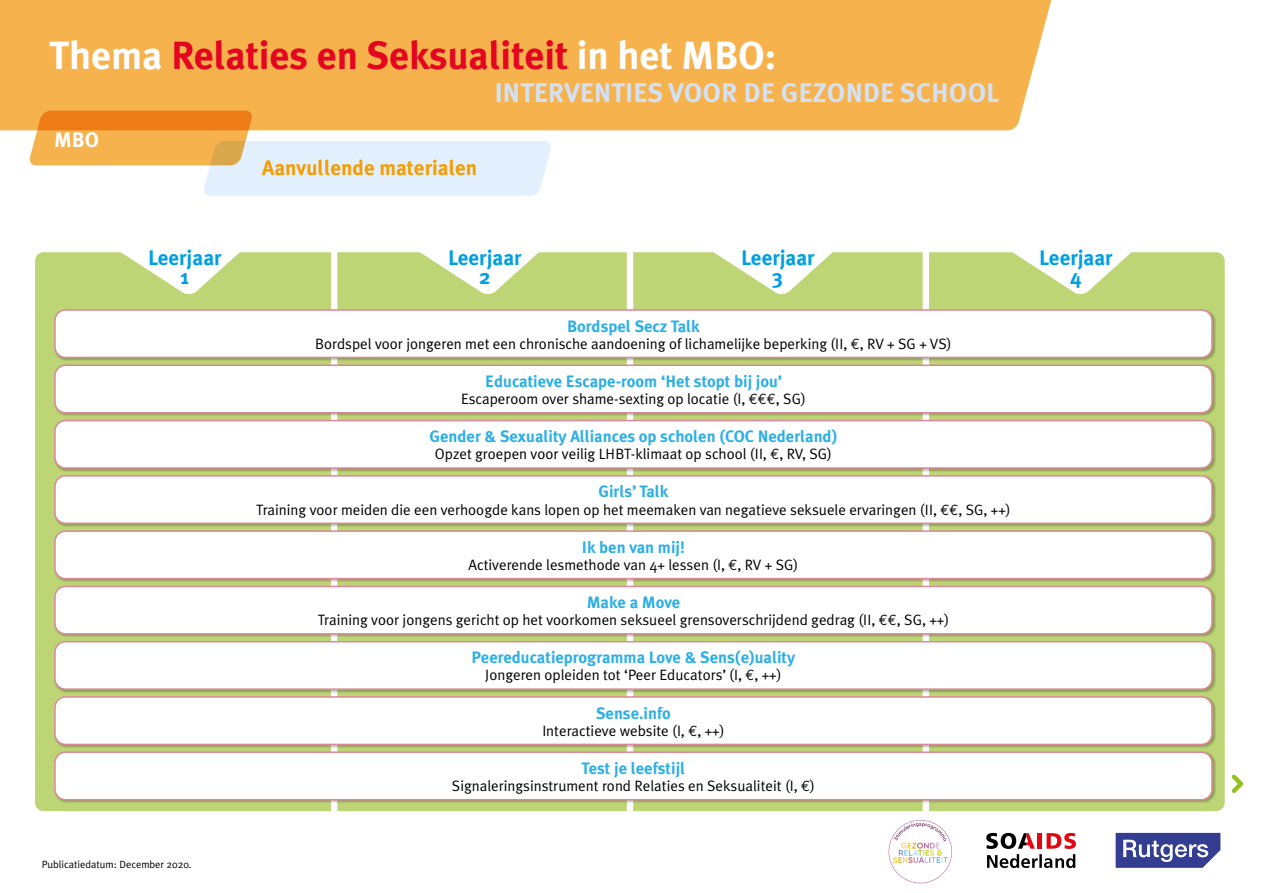
<style>
.page{position:relative;width:1263px;height:893px;background:#fff}
.page>*{position:absolute;margin:0;border:0;box-sizing:border-box;transform-origin:0 0}
.t1{font:700 39.3px "Meta Plus";color:#e40521}
.t2{font:700 27px "Meta Pro";letter-spacing:.01em;color:#d3e1f4}
.t3{font:700 21px/19.2px "Meta Plus";color:#009fe3;text-align:center}
.t4{font:700 21px "Meta Plus";color:#f59c00}
.t5{font:700 21px "Meta Plus";color:#fff}
.t6{font:700 16.5px "Meta Plus";color:#2dafe6}
.t7{font:15px "Meta Plus Normal";color:#000}
.t8{font:10.5px "Meta Plus Normal";color:#000}
.s1{color:#fff}
.s2{font-family:"Euro Mono"}
</style>
<div class="page">
<div style="left:35px;top:252px;width:1190px;height:559px;background:#bed576;border-radius:9px"></div>
<svg style="left:699px;top:252px;width:152px;height:43px"></svg>
<svg style="left:998px;top:252px;width:152px;height:43px"></svg>
<div style="left:331px;top:239px;width:6px;height:654px;background:#fff"></div>
<div style="left:627px;top:239px;width:6px;height:654px;background:#fff"></div>
<div style="left:923px;top:239px;width:6px;height:654px;background:#fff"></div>
<div style="left:0;top:0;width:1052px;height:130px;background:#f6b24d"></div>
<svg style="left:28px;top:111px;width:529px;height:186px"></svg>
<svg style="left:1115px;top:833px;width:105px;height:35px;background:#5e67a9"></svg>
<svg style="left:986px;top:833px;width:90px;height:35px"></svg>
<div style="left:54px;top:309px;width:1162px;height:52px;background:#000;opacity:.25"></div>
<div style="left:55px;top:310px;width:1157px;height:47px;background:#fff;border-radius:11px"></div>
<div style="left:54px;top:309px;width:1159px;height:49px;border:2px solid #de889d;border-radius:11px"></div>
<div style="left:54px;top:364px;width:1162px;height:53px;background:#000;opacity:.25"></div>
<div style="left:55px;top:365px;width:1157px;height:48px;background:#fff;border-radius:11px"></div>
<div style="left:54px;top:365px;width:1159px;height:48px;border:2px solid #de889d;border-radius:11px"></div>
<div style="left:54px;top:419px;width:1162px;height:53px;background:#000;opacity:.25"></div>
<div style="left:55px;top:421px;width:1157px;height:47px;background:#fff;border-radius:11px"></div>
<div style="left:54px;top:420px;width:1159px;height:49px;border:2px solid #de889d;border-radius:11px"></div>
<div style="left:54px;top:475px;width:1162px;height:52px;background:#000;opacity:.25"></div>
<div style="left:55px;top:476px;width:1157px;height:47px;background:#fff;border-radius:11px"></div>
<div style="left:54px;top:475px;width:1159px;height:49px;border:2px solid #de889d;border-radius:11px"></div>
<div style="left:54px;top:530px;width:1162px;height:52px;background:#000;opacity:.25"></div>
<div style="left:55px;top:531px;width:1157px;height:48px;background:#fff;border-radius:11px"></div>
<div style="left:54px;top:530px;width:1159px;height:49px;border:2px solid #de889d;border-radius:11px"></div>
<div style="left:54px;top:585px;width:1162px;height:53px;background:#000;opacity:.25"></div>
<div style="left:55px;top:586px;width:1157px;height:48px;background:#fff;border-radius:11px"></div>
<div style="left:54px;top:586px;width:1159px;height:49px;border:2px solid #de889d;border-radius:11px"></div>
<div style="left:54px;top:641px;width:1162px;height:52px;background:#000;opacity:.25"></div>
<div style="left:55px;top:642px;width:1157px;height:47px;background:#fff;border-radius:11px"></div>
<div style="left:54px;top:641px;width:1159px;height:49px;border:2px solid #de889d;border-radius:11px"></div>
<div style="left:54px;top:696px;width:1162px;height:52px;background:#000;opacity:.25"></div>
<div style="left:55px;top:697px;width:1157px;height:47px;background:#fff;border-radius:11px"></div>
<div style="left:54px;top:696px;width:1159px;height:49px;border:2px solid #de889d;border-radius:11px"></div>
<div style="left:54px;top:751px;width:1162px;height:53px;background:#000;opacity:.25"></div>
<div style="left:55px;top:752px;width:1157px;height:48px;background:#fff;border-radius:11px"></div>
<div style="left:54px;top:751px;width:1159px;height:49px;border:2px solid #de889d;border-radius:11px"></div>
<svg style="left:1231px;top:774px;width:13px;height:19px"></svg>
<svg style="left:893px;top:823px;width:55px;height:40px"></svg>
<h1 class="t1" style="left:49px;top:33px;width:729px"><span class="s1">Thema</span> Relaties en Seksualiteit <span class="s1">in het MBO:</span></h1>
<h2 class="t2" style="left:495px;top:71px;width:506px">INTERVENTIES VOOR DE GEZONDE SCHOOL</h2>
<h3 class="t5" style="left:54px;top:127px;width:46px">MBO</h3>
<h3 class="t4" style="left:262px;top:155px;width:216px">Aanvullende materialen</h3>
<h3 class="t3" style="left:148px;top:248px;width:75px">Leerjaar<br>1</h3>
<h3 class="t3" style="left:448px;top:248px;width:75px">Leerjaar<br>2</h3>
<h3 class="t3" style="left:741px;top:248px;width:75px">Leerjaar<br>3</h3>
<h3 class="t3" style="left:1039px;top:248px;width:75px">Leerjaar<br>4</h3>
<p class="t6" style="left:567px;top:316px;width:134px">Bordspel Secz Talk</p>
<p class="t7" style="left:315px;top:335px;width:638px">Bordspel voor jongeren met een chronische aandoening of lichamelijke beperking (II, <span class="s2">€</span>, RV + SG + VS)</p>
<p class="t6" style="left:485px;top:372px;width:298px">Educatieve Escape-room ‘Het stopt bij jou’</p>
<p class="t7" style="left:461px;top:390px;width:346px">Escaperoom over shame-sexting op locatie (I, <span class="s2">€€€</span>, SG)</p>
<p class="t6" style="left:429px;top:427px;width:409px">Gender &amp; Sexuality Alliances op scholen (COC Nederland)</p>
<p class="t7" style="left:435px;top:445px;width:399px">Opzet groepen voor veilig LHBT-klimaat op school (II, <span class="s2">€</span>, RV, SG)</p>
<p class="t6" style="left:598px;top:482px;width:71px">Girls’ Talk</p>
<p class="t7" style="left:256px;top:501px;width:756px">Training voor meiden die een verhoogde kans lopen op het meemaken van negatieve seksuele ervaringen (II, <span class="s2">€€</span>, SG, ++)</p>
<p class="t6" style="left:582px;top:537px;width:105px">Ik ben van mij!</p>
<p class="t7" style="left:469px;top:556px;width:331px">Activerende lesmethode van 4+ lessen (I, <span class="s2">€</span>, RV + SG)</p>
<p class="t6" style="left:587px;top:593px;width:95px">Make a Move</p>
<p class="t7" style="left:318px;top:611px;width:633px">Training voor jongens gericht op het voorkomen seksueel grensoverschrijdend gedrag (II, <span class="s2">€€</span>, SG, ++)</p>
<p class="t6" style="left:472px;top:648px;width:325px">Peereducatieprogramma Love &amp; Sens(e)uality</p>
<p class="t7" style="left:485px;top:666px;width:298px">Jongeren opleiden tot ‘Peer Educators’ (I, <span class="s2">€</span>, ++)</p>
<p class="t6" style="left:596px;top:703px;width:76px">Sense.info</p>
<p class="t7" style="left:542px;top:722px;width:184px">Interactieve website (I, <span class="s2">€</span>, ++)</p>
<p class="t6" style="left:582px;top:759px;width:105px">Test je leefstijl</p>
<p class="t7" style="left:452px;top:777px;width:365px">Signaleringsinstrument rond Relaties en Seksualiteit (I, <span class="s2">€</span>)</p>
<p class="t8" style="left:42px;top:858px;width:151px">Publicatiedatum: December 2020.</p>
</div>
